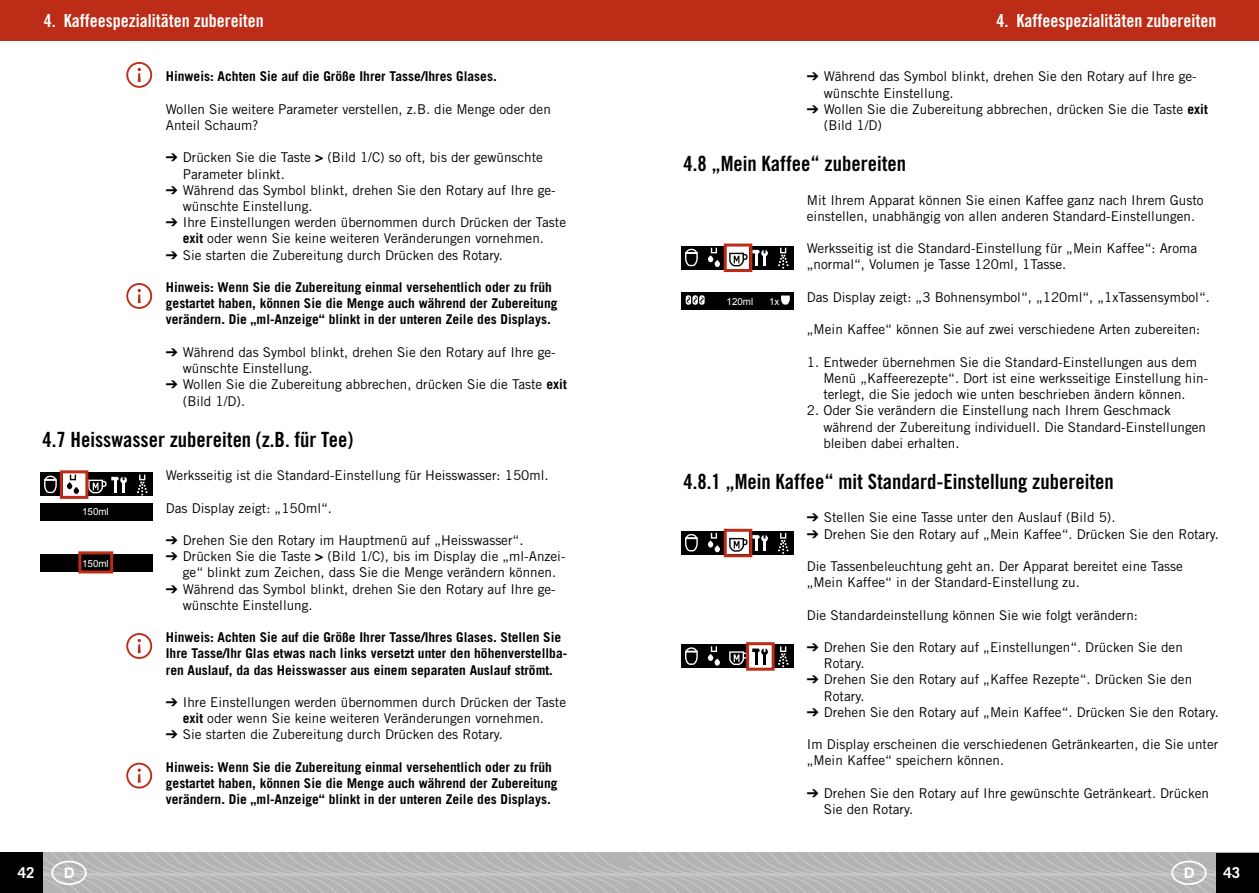
<style>
.page{position:relative;width:1259px;height:893px;background:#fff}
.page>*{position:absolute;margin:0;border:0;box-sizing:border-box;transform-origin:0 0}
.t1{font:21px "Trade Gothic LT Std Bd Cn 20";color:#000}
.t2{font:18px "Trade Gothic LT Std Bd Cn 20";color:#fff}
.t3{font:700 15px "Trade Gothic LT Std";color:#fff}
.t4{font:13.5px/16.2px "Trade Gothic LT Std";color:#000}
.t5{font:700 13.5px/16.2px "Trade Gothic LT Std";color:#000}
.t6{font:9.75px "Arial";color:#fff}
.s1{font-weight:700}
</style>
<div class="page">
<div style="left:126px;top:62px;width:26px;height:26px;border:2px solid #bd2c16;border-radius:50%"></div>
<svg style="left:138px;top:68px;width:3px;height:14px"></svg>
<div style="left:126px;top:283px;width:26px;height:26px;border:2px solid #bd2c16;border-radius:50%"></div>
<svg style="left:138px;top:289px;width:3px;height:14px"></svg>
<div style="left:40px;top:472px;width:113px;height:24px;background:#000"></div>
<svg style="left:137px;top:475px;width:11px;height:21px"></svg>
<svg style="left:44px;top:470px;width:83px;height:29px"></svg>
<div style="left:40px;top:503px;width:113px;height:17px;background:#000"></div>
<div style="left:40px;top:553px;width:113px;height:19px;background:#000"></div>
<hr style="left:40px;top:553px;width:113px;height:1px;background:#fff">
<svg style="left:78px;top:551px;width:36px;height:23px"></svg>
<div style="left:126px;top:633px;width:26px;height:26px;border:2px solid #bd2c16;border-radius:50%"></div>
<svg style="left:138px;top:639px;width:3px;height:14px"></svg>
<div style="left:126px;top:763px;width:26px;height:25px;border:2px solid #bd2c16;border-radius:50%"></div>
<svg style="left:138px;top:769px;width:3px;height:14px"></svg>
<div style="left:681px;top:246px;width:113px;height:23px;background:#000"></div>
<svg style="left:685px;top:249px;width:13px;height:17px"></svg>
<svg style="left:778px;top:248px;width:10px;height:21px"></svg>
<svg style="left:708px;top:243px;width:60px;height:30px"></svg>
<div style="left:681px;top:292px;width:113px;height:18px;background:#000"></div>
<svg style="left:781px;top:296px;width:9px;height:9px"></svg>
<svg style="left:685px;top:295px;width:19px;height:10px"></svg>
<div style="left:681px;top:531px;width:113px;height:24px;background:#000"></div>
<svg style="left:685px;top:534px;width:13px;height:17px"></svg>
<svg style="left:778px;top:533px;width:10px;height:21px"></svg>
<svg style="left:708px;top:528px;width:60px;height:30px"></svg>
<div style="left:681px;top:644px;width:113px;height:24px;background:#000"></div>
<svg style="left:685px;top:647px;width:13px;height:18px"></svg>
<svg style="left:708px;top:646px;width:9px;height:15px"></svg>
<svg style="left:714px;top:659px;width:6px;height:7px"></svg>
<svg style="left:729px;top:642px;width:59px;height:29px"></svg>
<div style="left:0;top:0;width:629px;height:40px;background:#bd2c16"></div>
<div style="left:0;top:853px;width:42px;height:40px;background:#000"></div>
<div style="left:629px;top:0;width:630px;height:40px;background:#bd2c16"></div>
<div style="left:1216px;top:853px;width:43px;height:40px;background:#000"></div>
<svg style="left:42px;top:853px;width:1174px;height:40px;background:#b6b7b8"></svg>
<h2 class="t2" style="left:44px;top:9px;width:221px">4. Kaffeespezialitäten zubereiten</h2>
<h2 class="t2" style="left:996px;top:9px;width:221px">4. Kaffeespezialitäten zubereiten</h2>
<p class="t5" style="left:166px;top:68px;width:332px">Hinweis: Achten Sie auf die Größe Ihrer Tasse/Ihres Glases.</p>
<p class="t4" style="left:166px;top:101px;width:386px">Wollen Sie weitere Parameter verstellen, z.B. die Menge oder den<br>Anteil Schaum?</p>
<p class="t4" style="left:183px;top:149px;width:385px">Drücken Sie die Taste <span class="s1">&gt;</span> (Bild 1/C) so oft, bis der gewünschte Parameter blinkt.<br>Während das Symbol blinkt, drehen Sie den Rotary auf Ihre ge&shy;wünschte Einstellung.<br>Ihre Einstellungen werden übernommen durch Drücken der Taste <span class="s1">exit</span> oder wenn Sie keine weiteren Veränderungen vornehmen.<br>Sie starten die Zubereitung durch Drücken des Rotary.</p>
<p class="t5" style="left:166px;top:279px;width:393px">Hinweis: Wenn Sie die Zubereitung einmal versehentlich oder zu früh gestartet haben, können Sie die Menge auch während der Zubereitung verändern. Die „ml-Anzeige“ blinkt in der unteren Zeile des Displays.</p>
<p class="t4" style="left:183px;top:344px;width:385px">Während das Symbol blinkt, drehen Sie den Rotary auf Ihre ge&shy;wünschte Einstellung.<br>Wollen Sie die Zubereitung abbrechen, drücken Sie die Taste <span class="s1">exit </span>(Bild 1/D).</p>
<h1 class="t1" style="left:43px;top:427px;width:312px">4.7 Heisswasser zubereiten (z.B. für Tee)</h1>
<p class="t4" style="left:166px;top:467px;width:384px">Werksseitig ist die Standard-Einstellung für Heisswasser: 150ml.</p>
<p class="t4" style="left:166px;top:499px;width:168px">Das Display zeigt: „150ml“.</p>
<p class="t4" style="left:183px;top:532px;width:384px">Drehen Sie den Rotary im Hauptmenü auf „Heisswasser“.<br>Drücken Sie die Taste <span class="s1">&gt;</span> (Bild 1/C), bis im Display die „ml-Anzei&shy;ge“ blinkt zum Zeichen, dass Sie die Menge verändern können.<br>Während das Symbol blinkt, drehen Sie den Rotary auf Ihre ge&shy;wünschte Einstellung.</p>
<p class="t5" style="left:166px;top:629px;width:403px">Hinweis: Achten Sie auf die Größe Ihrer Tasse/Ihres Glases. Stellen Sie<br>Ihre Tasse/Ihr Glas etwas nach links versetzt unter den höhenverstellba&shy;ren Auslauf, da das Heisswasser aus einem separaten Auslauf strömt.</p>
<p class="t4" style="left:183px;top:694px;width:385px">Ihre Einstellungen werden übernommen durch Drücken der Taste <span class="s1">exit</span> oder wenn Sie keine weiteren Veränderungen vornehmen.<br>Sie starten die Zubereitung durch Drücken des Rotary.</p>
<p class="t5" style="left:166px;top:759px;width:393px">Hinweis: Wenn Sie die Zubereitung einmal versehentlich oder zu früh gestartet haben, können Sie die Menge auch während der Zubereitung verändern. Die „ml-Anzeige“ blinkt in der unteren Zeile des Displays.</p>
<p class="t6" style="left:82px;top:506px;width:28px">!"#$%</p>
<p class="t6" style="left:82px;top:513px;width:28px">!"#$%</p>
<p class="t6" style="left:82px;top:558px;width:28px">!"#$%</p>
<p class="t4" style="left:824px;top:68px;width:385px">Während das Symbol blinkt, drehen Sie den Rotary auf Ihre ge&shy;wünschte Einstellung.<br>Wollen Sie die Zubereitung abbrechen, drücken Sie die Taste <span class="s1">exit </span>(Bild 1/D)</p>
<h1 class="t1" style="left:683px;top:151px;width:224px">4.8 „Mein Kaffee“ zubereiten</h1>
<p class="t4" style="left:807px;top:192px;width:398px">Mit Ihrem Apparat können Sie einen Kaffee ganz nach Ihrem Gusto einstellen, unabhängig von allen anderen Standard-Einstellungen.</p>
<p class="t4" style="left:807px;top:240px;width:392px">Werksseitig ist die Standard-Einstellung für „Mein Kaffee“: Aroma „normal“, Volumen je Tasse 120ml, 1Tasse.</p>
<p class="t4" style="left:807px;top:289px;width:404px">Das Display zeigt: „3 Bohnensymbol“, „120ml“, „1xTassensymbol“.</p>
<p class="t4" style="left:807px;top:321px;width:395px">„Mein Kaffee“ können Sie auf zwei verschiedene Arten zubereiten:</p>
<p class="t4" style="left:823px;top:354px;width:386px;text-indent:-16px">1. Entweder übernehmen Sie die Standard-Einstellungen aus dem<br>Menü „Kaffeerezepte“. Dort ist eine werksseitige Einstellung hin&shy;terlegt, die Sie jedoch wie unten beschrieben ändern können.</p>
<p class="t4" style="left:823px;top:402px;width:384px;text-indent:-16px">2. Oder Sie verändern die Einstellung nach Ihrem Geschmack während der Zubereitung individuell. Die Standard-Einstellungen bleiben dabei erhalten.</p>
<h1 class="t1" style="left:683px;top:469px;width:432px">4.8.1 „Mein Kaffee“ mit Standard-Einstellung zubereiten</h1>
<p class="t4" style="left:824px;top:509px;width:396px">Stellen Sie eine Tasse unter den Auslauf (Bild 5).<br>Drehen Sie den Rotary auf „Mein Kaffee“. Drücken Sie den Rotary.</p>
<p class="t4" style="left:807px;top:558px;width:377px">Die Tassenbeleuchtung geht an. Der Apparat bereitet eine Tasse „Mein Kaffee“ in der Standard-Einstellung zu.</p>
<p class="t4" style="left:807px;top:606px;width:333px">Die Standardeinstellung können Sie wie folgt verändern:</p>
<p class="t4" style="left:824px;top:639px;width:396px">Drehen Sie den Rotary auf „Einstellungen“. Drücken Sie den Rotary.<br>Drehen Sie den Rotary auf „Kaffee Rezepte“. Drücken Sie den Rotary.<br>Drehen Sie den Rotary auf „Mein Kaffee“. Drücken Sie den Rotary.</p>
<p class="t4" style="left:807px;top:736px;width:413px">Im Display erscheinen die verschiedenen Getränkearten, die Sie unter „Mein Kaffee“ speichern können.</p>
<p class="t4" style="left:824px;top:785px;width:387px">Drehen Sie den Rotary auf Ihre gewünschte Getränkeart. Drücken<br>Sie den Rotary.</p>
<p class="t6" style="left:726px;top:296px;width:28px">!.#$%</p>
<p class="t6" style="left:769px;top:296px;width:12px">!-</p>
<p class="t3" style="left:18px;top:863px;width:18px">42</p>
<p class="t3" style="left:1223px;top:863px;width:18px">43</p>
</div>
